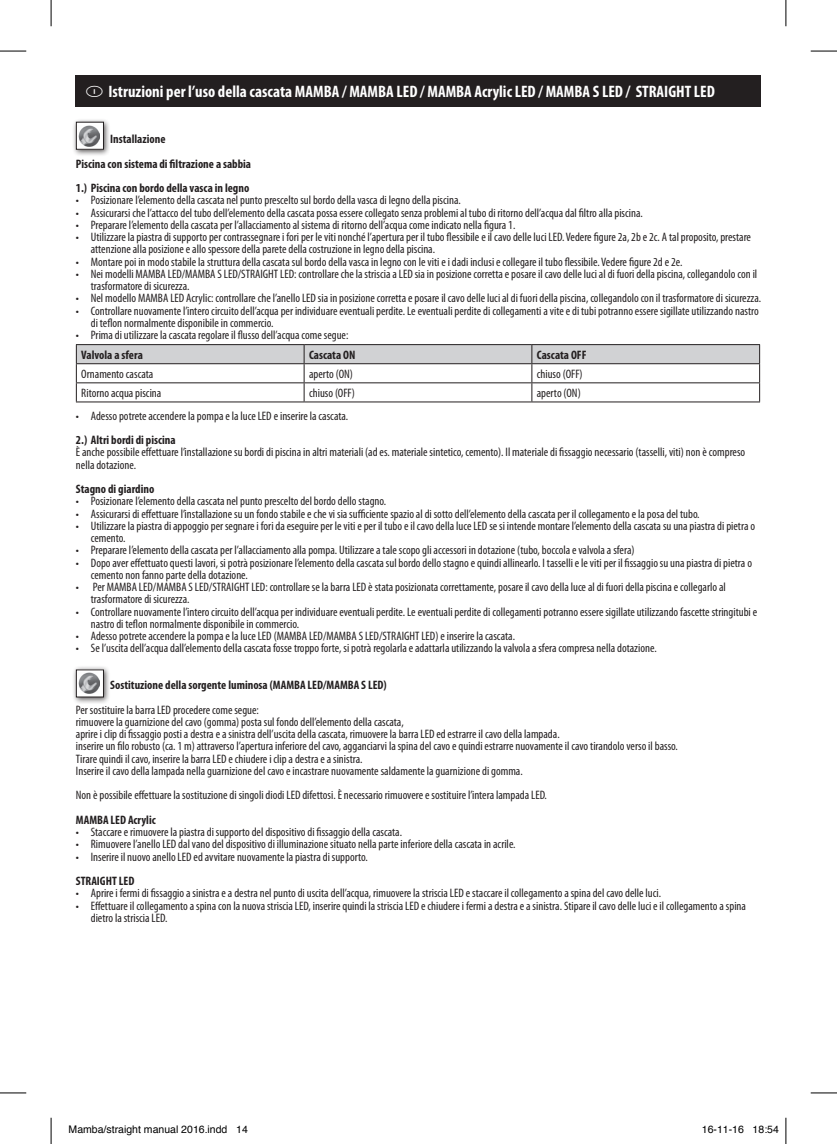
<style>
.page{position:relative;width:837px;height:1144px;background:#fff}
.page>*{position:absolute;margin:0;border:0;box-sizing:border-box;transform-origin:0 0}
.t1{font:700 condensed 16.62px "Myriad Pro";color:#fff}
.t2{font:condensed 12.25px/12.2px "Myriad Pro";color:#231f20}
.t3{font:700 condensed 12.25px/24.5px "Myriad Pro";color:#231f20}
.t4{font:10.5px "Helvetica";color:#000}
</style>
<div class="page">
<hr style="left:76px;top:344px;width:228px;height:1px;background:#231f20">
<hr style="left:304px;top:344px;width:227px;height:1px;background:#231f20">
<hr style="left:531px;top:344px;width:228px;height:1px;background:#231f20">
<svg style="left:76px;top:345px;width:684px;height:56px"></svg>
<hr style="left:76px;top:401px;width:228px;height:1px;background:#231f20">
<hr style="left:304px;top:401px;width:227px;height:1px;background:#231f20">
<hr style="left:531px;top:401px;width:228px;height:1px;background:#231f20">
<div style="left:76px;top:76px;width:684px;height:31px;background:#231f20"></div>
<div style="left:72px;top:665px;width:39px;height:39px;background:#231f20;opacity:.75"></div>
<div style="left:76px;top:670px;width:27px;height:27px;background:#fff"></div>
<img style="left:79px;top:673px;width:21px;height:21px">
<div style="left:76px;top:669px;width:28px;height:28px;border:1px solid #231f20"></div>
<div style="left:72px;top:118px;width:39px;height:39px;background:#231f20;opacity:.75"></div>
<div style="left:76px;top:122px;width:27px;height:27px;background:#fff"></div>
<img style="left:79px;top:125px;width:21px;height:21px">
<div style="left:76px;top:122px;width:28px;height:28px;border:1px solid #231f20"></div>
<svg style="left:0;top:51px;width:26px;height:1px"></svg>
<svg style="left:810px;top:51px;width:26px;height:1px"></svg>
<svg style="left:0;top:1092px;width:26px;height:1px"></svg>
<svg style="left:810px;top:1092px;width:26px;height:1px"></svg>
<svg style="left:51px;top:0;width:1px;height:26px"></svg>
<svg style="left:51px;top:1118px;width:1px;height:26px"></svg>
<svg style="left:785px;top:0;width:1px;height:26px"></svg>
<svg style="left:785px;top:1118px;width:1px;height:26px"></svg>
<h1 class="t1" style="left:108px;top:81px;width:608px">Istruzioni per l’uso della cascata MAMBA / MAMBA LED / MAMBA Acrylic LED / MAMBA S LED / STRAIGHT LED</h1>
<p class="t3" style="left:76px;top:127px;width:177px;text-indent:34px">Installazione<br>Piscina con sistema di filtrazione a sabbia<br>1.) Piscina con bordo della vasca in legno</p>
<p class="t2" style="left:76px;top:194px;width:386px">• Posizionare l’elemento della cascata nel punto prescelto sul bordo della vasca di legno della piscina.</p>
<p class="t2" style="left:76px;top:206px;width:568px">• Assicurarsi che l’attacco del tubo dell’elemento della cascata possa essere collegato senza problemi al tubo di ritorno dell’acqua dal filtro alla piscina.</p>
<p class="t2" style="left:76px;top:219px;width:441px">• Preparare l’elemento della cascata per l’allacciamento al sistema di ritorno dell’acqua come indicato nella figura 1.</p>
<p class="t2" style="left:91px;top:231px;width:661px;text-indent:-15px">• Utilizzare la piastra di supporto per contrassegnare i fori per le viti nonché l’apertura per il tubo flessibile e il cavo delle luci LED. Vedere figure 2a, 2b e 2c. A tal proposito, prestare attenzione alla posizione e allo spessore della parete della costruzione in legno della piscina.</p>
<p class="t2" style="left:76px;top:255px;width:608px">• Montare poi in modo stabile la struttura della cascata sul bordo della vasca in legno con le viti e i dadi inclusi e collegare il tubo flessibile. Vedere figure 2d e 2e.</p>
<p class="t2" style="left:91px;top:268px;width:667px;text-indent:-15px">• Nei modelli MAMBA LED/MAMBA S LED/STRAIGHT LED: controllare che la striscia a LED sia in posizione corretta e posare il cavo delle luci al di fuori della piscina, collegandolo con il trasformatore di sicurezza.</p>
<p class="t2" style="left:76px;top:292px;width:686px">• Nel modello MAMBA LED Acrylic: controllare che l’anello LED sia in posizione corretta e posare il cavo delle luci al di fuori della piscina, collegandolo con il trasformatore di sicurezza.</p>
<p class="t2" style="left:91px;top:304px;width:669px;text-indent:-15px">• Controllare nuovamente l’intero circuito dell’acqua per individuare eventuali perdite. Le eventuali perdite di collegamenti a vite e di tubi potranno essere sigillate utilizzando nastro di teflon normalmente disponibile in commercio.</p>
<p class="t2" style="left:76px;top:329px;width:274px">• Prima di utilizzare la cascata regolare il flusso dell’acqua come segue:</p>
<p class="t3" style="left:81px;top:342px;width:63px">Valvola a sfera</p>
<p class="t3" style="left:309px;top:342px;width:48px">Cascata ON</p>
<p class="t3" style="left:536px;top:342px;width:51px">Cascata OFF</p>
<p class="t2" style="left:81px;top:368px;width:73px">Ornamento cascata</p>
<p class="t2" style="left:309px;top:368px;width:45px">aperto (ON)</p>
<p class="t2" style="left:536px;top:368px;width:47px">chiuso (OFF)</p>
<p class="t2" style="left:81px;top:387px;width:81px">Ritorno acqua piscina</p>
<p class="t2" style="left:309px;top:387px;width:47px">chiuso (OFF)</p>
<p class="t2" style="left:536px;top:387px;width:45px">aperto (ON)</p>
<p class="t2" style="left:76px;top:409px;width:274px">• Adesso potrete accendere la pompa e la luce LED e inserire la cascata.</p>
<p class="t3" style="left:76px;top:427px;width:101px">2.) Altri bordi di piscina</p>
<p class="t2" style="left:76px;top:446px;width:670px">È anche possibile effettuare l’installazione su bordi di piscina in altri materiali (ad es. materiale sintetico, cemento). Il materiale di fissaggio necessario (tasselli, viti) non è compreso nella dotazione.</p>
<p class="t3" style="left:76px;top:476px;width:80px">Stagno di giardino</p>
<p class="t2" style="left:76px;top:495px;width:312px">• Posizionare l’elemento della cascata nel punto prescelto del bordo dello stagno.</p>
<p class="t2" style="left:76px;top:507px;width:625px">• Assicurarsi di effettuare l’installazione su un fondo stabile e che vi sia sufficiente spazio al di sotto dell’elemento della cascata per il collegamento e la posa del tubo.</p>
<p class="t2" style="left:91px;top:519px;width:665px;text-indent:-15px">• Utilizzare la piastra di appoggio per segnare i fori da eseguire per le viti e per il tubo e il cavo della luce LED se si intende montare l’elemento della cascata su una piastra di pietra o cemento.</p>
<p class="t2" style="left:76px;top:544px;width:560px">• Preparare l’elemento della cascata per l’allacciamento alla pompa. Utilizzare a tale scopo gli accessori in dotazione (tubo, boccola e valvola a sfera)</p>
<p class="t2" style="left:91px;top:556px;width:662px;text-indent:-15px">• Dopo aver effettuato questi lavori, si potrà posizionare l’elemento della cascata sul bordo dello stagno e quindi allinearlo. I tasselli e le viti per il fissaggio su una piastra di pietra o cemento non fanno parte della dotazione.</p>
<p class="t2" style="left:91px;top:581px;width:636px;text-indent:-15px">• Per MAMBA LED/MAMBA S LED/STRAIGHT LED: controllare se la barra LED è stata posizionata correttamente, posare il cavo della luce al di fuori della piscina e collegarlo al trasformatore di sicurezza.</p>
<p class="t2" style="left:91px;top:605px;width:667px;text-indent:-15px">• Controllare nuovamente l’intero circuito dell’acqua per individuare eventuali perdite. Le eventuali perdite di collegamenti potranno essere sigillate utilizzando fascette stringitubi e nastro di teflon normalmente disponibile in commercio.</p>
<p class="t2" style="left:76px;top:630px;width:440px">• Adesso potrete accendere la pompa e la luce LED (MAMBA LED/MAMBA S LED/STRAIGHT LED) e inserire la cascata.</p>
<p class="t2" style="left:76px;top:642px;width:582px">• Se l’uscita dell’acqua dall’elemento della cascata fosse troppo forte, si potrà regolarla e adattarla utilizzando la valvola a sfera compresa nella dotazione.</p>
<p class="t3" style="left:110px;top:672px;width:278px">Sostituzione della sorgente luminosa (MAMBA LED/MAMBA S LED)</p>
<p class="t2" style="left:76px;top:703px;width:603px">Per sostituire la barra LED procedere come segue:<br>rimuovere la guarnizione del cavo (gomma) posta sul fondo dell’elemento della cascata,<br>aprire i clip di fissaggio posti a destra e a sinistra dell’uscita della cascata, rimuovere la barra LED ed estrarre il cavo della lampada.<br>inserire un filo robusto (ca. 1 m) attraverso l’apertura inferiore del cavo, agganciarvi la spina del cavo e quindi estrarre nuovamente il cavo tirandolo verso il basso.<br>Tirare quindi il cavo, inserire la barra LED e chiudere i clip a destra e a sinistra.<br>Inserire il cavo della lampada nella guarnizione del cavo e incastrare nuovamente saldamente la guarnizione di gomma.</p>
<p class="t2" style="left:76px;top:789px;width:472px">Non è possibile effettuare la sostituzione di singoli diodi LED difettosi. È necessario rimuovere e sostituire l’intera lampada LED.</p>
<p class="t3" style="left:76px;top:807px;width:81px">MAMBA LED Acrylic</p>
<p class="t2" style="left:76px;top:826px;width:327px">• Staccare e rimuovere la piastra di supporto del dispositivo di fissaggio della cascata.</p>
<p class="t2" style="left:76px;top:838px;width:441px">• Rimuovere l’anello LED dal vano del dispositivo di illuminazione situato nella parte inferiore della cascata in acrile.</p>
<p class="t2" style="left:76px;top:850px;width:293px">• Inserire il nuovo anello LED ed avvitare nuovamente la piastra di supporto.</p>
<p class="t3" style="left:76px;top:868px;width:60px">STRAIGHT LED</p>
<p class="t2" style="left:76px;top:887px;width:586px">• Aprire i fermi di fissaggio a sinistra e a destra nel punto di uscita dell’acqua, rimuovere la striscia LED e staccare il collegamento a spina del cavo delle luci.</p>
<p class="t2" style="left:91px;top:899px;width:656px;text-indent:-15px">• Effettuare il collegamento a spina con la nuova striscia LED, inserire quindi la striscia LED e chiudere i fermi a destra e a sinistra. Stipare il cavo delle luci e il collegamento a spina dietro la striscia LED.</p>
<p class="t4" style="left:69px;top:1122px;width:181px">Mamba/straight manual 2016.indd 14</p>
<p class="t4" style="left:701px;top:1122px;width:79px">16-11-16 18:54</p>
</div>
